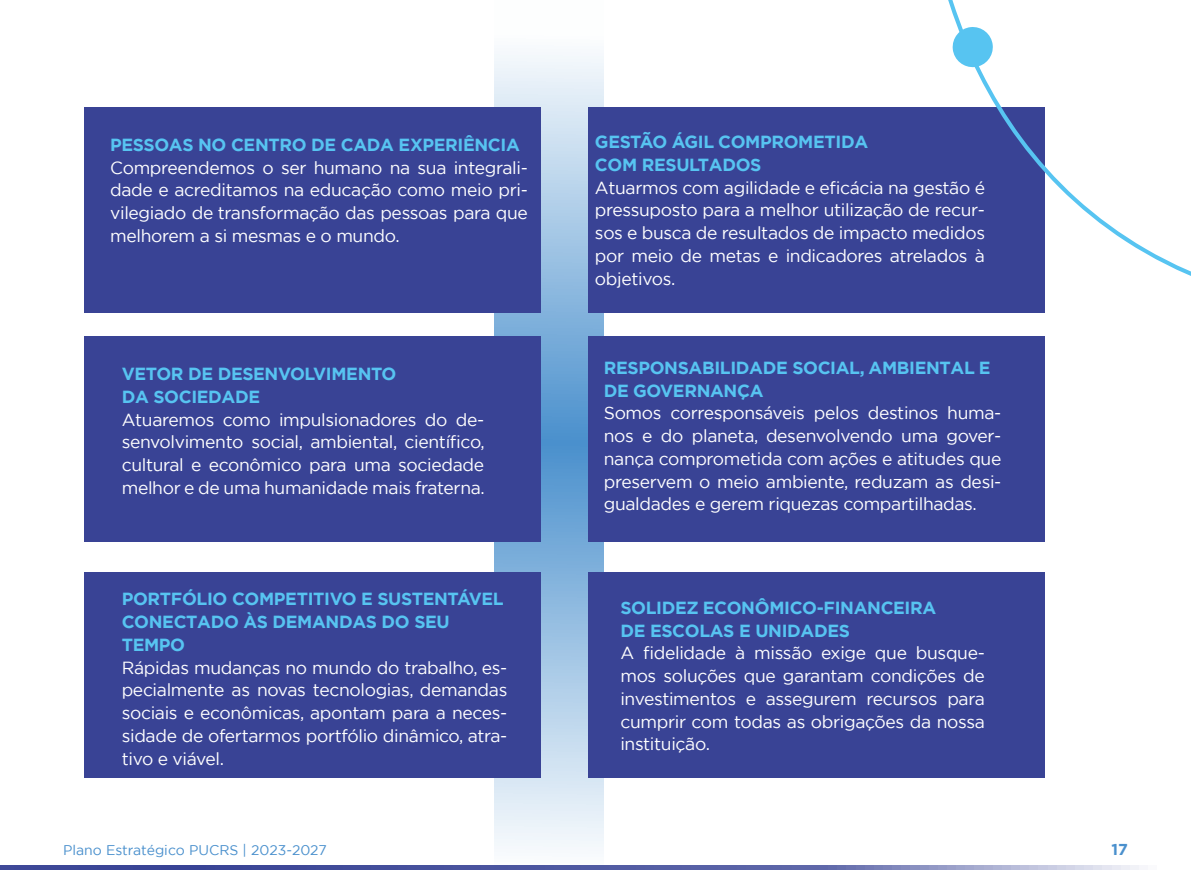
<style>
.page{position:relative;width:1191px;height:893px;background:#fff}
.page>*{position:absolute;margin:0;border:0;box-sizing:border-box;transform-origin:0 0}
.t1{font:17.5px/22.8px "Gotham";letter-spacing:-.02em;color:#fff;text-align:justify}
.t2{font:700 17.5px/22.8px "Gotham";letter-spacing:-.02em;color:#57c4f1}
.t3{font:700 15.75px "Gotham";color:#4a90cd}
.t4{font:14px "Gotham";color:#4a90cd}
</style>
<div class="page">
<svg style="left:0;top:866px;width:1139px;height:3px;background:#646dac"></svg>
<svg style="left:494px;top:54px;width:110px;height:816px;background:#a9c9e6"></svg>
<div style="left:84px;top:108px;width:457px;height:205px;background:#394395"></div>
<div style="left:588px;top:108px;width:456px;height:205px;background:#394395"></div>
<div style="left:84px;top:336px;width:457px;height:205px;background:#394395"></div>
<div style="left:588px;top:336px;width:456px;height:205px;background:#394395"></div>
<div style="left:84px;top:573px;width:457px;height:205px;background:#394395"></div>
<div style="left:588px;top:573px;width:456px;height:205px;background:#394395"></div>
<svg style="left:920px;top:0;width:271px;height:313px"></svg>
<p class="t2" style="left:110px;top:133px;width:411px">PESSOAS NO CENTRO DE CADA EXPERIÊNCIA</p>
<p class="t1" style="left:110px;top:156px;width:419px">Compreendemos o ser humano na sua integrali&shy;dade e acreditamos na educação como meio pri&shy;vilegiado de transformação das pessoas para que melhorem a si mesmas e o mundo.</p>
<p class="t2" style="left:122px;top:362px;width:276px">VETOR DE DESENVOLVIMENTO<br>DA SOCIEDADE</p>
<p class="t1" style="left:122px;top:408px;width:365px">Atuaremos como impulsionadores do de&shy;senvolvimento social, ambiental, científico, cultural e econômico para uma sociedade melhor e de uma humanidade mais fraterna.</p>
<p class="t2" style="left:122px;top:588px;width:383px">PORTFÓLIO COMPETITIVO E SUSTENTÁVEL<br>CONECTADO ÀS DEMANDAS DO SEU<br>TEMPO</p>
<p class="t1" style="left:122px;top:656px;width:387px">Rápidas mudanças no mundo do trabalho, es&shy;pecialmente as novas tecnologias, demandas sociais e econômicas, apontam para a neces&shy;sidade de ofertarmos portfólio dinâmico, atra&shy;tivo e viável.</p>
<p class="t2" style="left:595px;top:130px;width:275px">GESTÃO ÁGIL COMPROMETIDA<br>COM RESULTADOS</p>
<p class="t1" style="left:595px;top:176px;width:391px">Atuarmos com agilidade e eficácia na gestão é pressuposto para a melhor utilização de recur&shy;sos e busca de resultados de impacto medidos por meio de metas e indicadores atrelados à objetivos.</p>
<p class="t2" style="left:604px;top:356px;width:388px">RESPONSABILIDADE SOCIAL, AMBIENTAL E<br>DE GOVERNANÇA</p>
<p class="t1" style="left:604px;top:401px;width:399px">Somos corresponsáveis pelos destinos huma&shy;nos e do planeta, desenvolvendo uma gover&shy;nança comprometida com ações e atitudes que preservem o meio ambiente, reduzam as desi&shy;gualdades e gerem riquezas compartilhadas.</p>
<p class="t2" style="left:620px;top:596px;width:317px">SOLIDEZ ECONÔMICO-FINANCEIRA<br>DE ESCOLAS E UNIDADES</p>
<p class="t1" style="left:620px;top:641px;width:366px">A fidelidade à missão exige que busque&shy;mos soluções que garantam condições de investimentos e assegurem recursos para cumprir com todas as obrigações da nossa instituição.</p>
<p class="t4" style="left:63px;top:841px;width:265px">Plano Estratégico PUCRS | 2023-2027</p>
<p class="t3" style="left:1111px;top:839px;width:18px">17</p>
</div>
